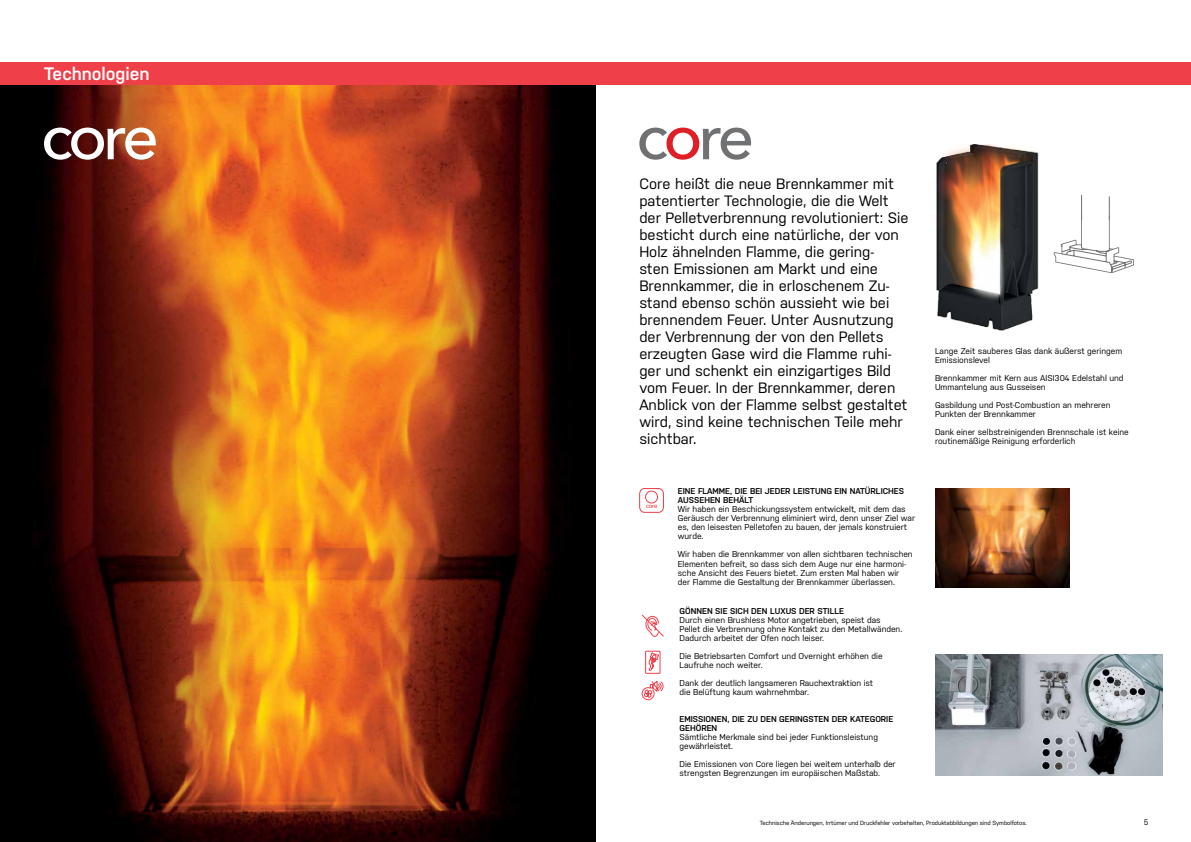
<style>
.page{position:relative;width:1191px;height:842px;background:#fff}
.page>*{position:absolute;margin:0;border:0;box-sizing:border-box;transform-origin:0 0}
.t1{font:600 18px "Nudista";letter-spacing:-.005em;color:#fff}
.t2{font:15px/17px "Nudista";color:#000}
.t3{font:8.5px/9px "Nudista";color:#000}
.t4{font:600 8.5px/9px "Nudista";color:#000}
.t5{font:8px "Nudista";color:#000}
.t6{font:6px "Nudista";letter-spacing:-.01em;color:#000}
</style>
<div class="page">
<img style="left:0;top:85px;width:595px;height:757px">
<div style="left:0;top:62px;width:1191px;height:23px;background:#ef404a"></div>
<svg style="left:44px;top:128px;width:112px;height:32px"></svg>
<img style="left:936px;top:145px;width:103px;height:186px">
<svg style="left:1053px;top:195px;width:80px;height:78px"></svg>
<svg style="left:642px;top:614px;width:22px;height:23px"></svg>
<svg style="left:645px;top:651px;width:15px;height:22px"></svg>
<svg style="left:642px;top:681px;width:21px;height:19px"></svg>
<svg style="left:639px;top:488px;width:25px;height:25px"></svg>
<svg style="left:639px;top:128px;width:112px;height:32px"></svg>
<img style="left:935px;top:655px;width:227px;height:121px">
<img style="left:935px;top:488px;width:134px;height:100px">
<h1 class="t1" style="left:44px;top:64px;width:107px">Technologien</h1>
<p class="t2" style="left:639px;top:175px;width:270px">Core heißt die neue Brennkammer mit patentierter Technologie, die die Welt der Pelletverbrennung revolutioniert: Sie besticht durch eine natürliche, der von Holz ähnelnden Flamme, die gering-<br>sten Emissionen am Markt und eine Brennkammer, die in erloschenem Zu&shy;stand ebenso schön aussieht wie bei brennendem Feuer. Unter Ausnutzung der Verbrennung der von den Pellets erzeugten Gase wird die Flamme ruhi&shy;ger und schenkt ein einzigartiges Bild vom Feuer. In der Brennkammer, deren Anblick von der Flamme selbst gestaltet wird, sind keine technischen Teile mehr sichtbar.</p>
<p class="t4" style="left:678px;top:487px;width:228px">EINE FLAMME, DIE BEI JEDER LEISTUNG EIN NATÜRLICHES<br>AUSSEHEN BEHÄLT</p>
<p class="t3" style="left:678px;top:505px;width:239px">Wir haben ein Beschickungssystem entwickelt, mit dem das Geräusch der Verbrennung eliminiert wird, denn unser Ziel war es, den leisesten Pelletofen zu bauen, der jemals konstruiert wurde.</p>
<p class="t3" style="left:678px;top:550px;width:236px">Wir haben die Brennkammer von allen sichtbaren technischen Elementen befreit, so dass sich dem Auge nur eine harmoni&shy;sche Ansicht des Feuers bietet. Zum ersten Mal haben wir der Flamme die Gestaltung der Brennkammer überlassen.</p>
<p class="t4" style="left:679px;top:606px;width:166px">GÖNNEN SIE SICH DEN LUXUS DER STILLE</p>
<p class="t3" style="left:679px;top:615px;width:224px">Durch einen Brushless Motor angetrieben, speist das<br>Pellet die Verbrennung ohne Kontakt zu den Metallwänden.<br>Dadurch arbeitet der Ofen noch leiser.</p>
<p class="t3" style="left:679px;top:651px;width:205px">Die Betriebsarten Comfort und Overnight erhöhen die<br>Laufruhe noch weiter.</p>
<p class="t3" style="left:679px;top:678px;width:195px">Dank der deutlich langsameren Rauchextraktion ist die Belüftung kaum wahrnehmbar.</p>
<p class="t4" style="left:679px;top:714px;width:215px">EMISSIONEN, DIE ZU DEN GERINGSTEN DER KATEGORIE<br>GEHÖREN</p>
<p class="t3" style="left:679px;top:732px;width:200px">Sämtliche Merkmale sind bei jeder Funktionsleistung gewährleistet.</p>
<p class="t3" style="left:679px;top:759px;width:218px">Die Emissionen von Core liegen bei weitem unterhalb der strengsten Begrenzungen im europäischen Maßstab.</p>
<p class="t3" style="left:935px;top:347px;width:189px">Lange Zeit sauberes Glas dank äußerst geringem<br>Emissionslevel</p>
<p class="t3" style="left:935px;top:374px;width:190px">Brennkammer mit Kern aus AISI304 Edelstahl und<br>Ummantelung aus Gusseisen</p>
<p class="t3" style="left:935px;top:401px;width:177px">Gasbildung und Post-Combustion an mehreren<br>Punkten der Brennkammer</p>
<p class="t3" style="left:935px;top:428px;width:195px">Dank einer selbstreinigenden Brennschale ist keine routinemäßige Reinigung erforderlich</p>
<p class="t6" style="left:759px;top:819px;width:269px">Technische Änderungen, Irrtümer und Druckfehler vorbehalten, Produktabbildungen sind Symbolfotos.</p>
<p class="t5" style="left:1143px;top:817px;width:6px">5</p>
</div>
